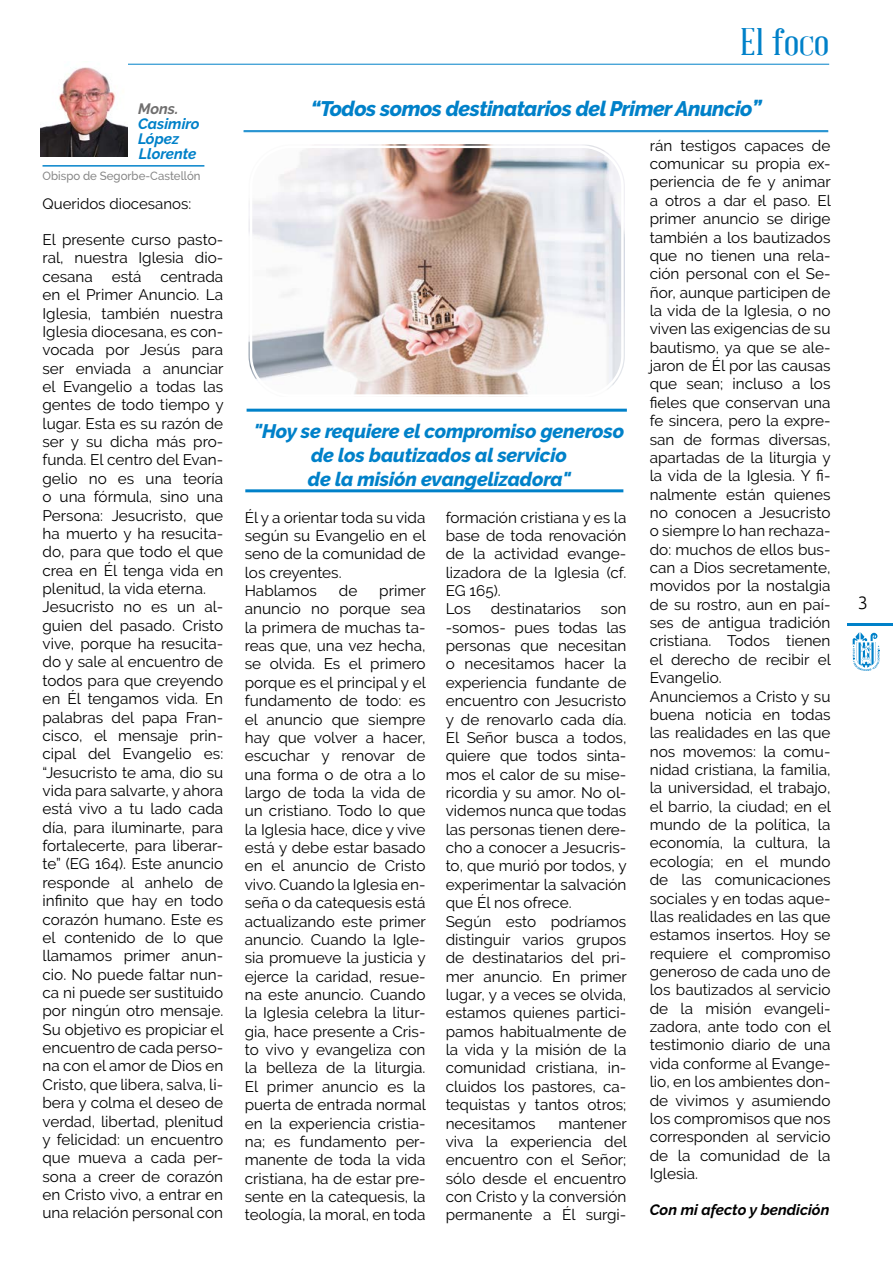
<style>
.page{position:relative;width:893px;height:1263px;background:#fff}
.page>*{position:absolute;margin:0;border:0;box-sizing:border-box;transform-origin:0 0}
.t1{font:37.5px "Abraham Lincoln";color:#0081c9;scale:1.2 1}
.t2{font:italic 800 21px "Raleway";letter-spacing:-.025em;color:#0081c9}
.t3{font:italic 800 19.5px/24px "Raleway";letter-spacing:-.01em;color:#0081c9;text-align:center}
.t4{font:300 18px "Ubuntu";color:#000}
.t5{font:15.3px/18.3px "Raleway";color:#000}
.t6{font:italic 700 15px/15px "Raleway";color:#0081c9}
.t7{font:italic 700 15px "Raleway";color:#000}
.t8{font:15px "Raleway";color:#000}
.t9{font:italic 700 15px "Raleway";color:#706f6f}
.t10{font:500 12px "Raleway";color:#878787;scale:.95 1}
</style>
<div class="page">
<hr style="left:847px;top:624px;width:46px;height:2px;background:#0081c9">
<svg style="left:853px;top:632px;width:26px;height:39px"></svg>
<hr style="left:123px;top:64px;width:706px;height:1px;background:#0081c9">
<hr style="left:43px;top:165px;width:161px;height:2px;background:#0081c9">
<img style="left:40px;top:64px;width:88px;height:93px">
<hr style="left:244px;top:131px;width:584px;height:1px;background:#0081c9">
<hr style="left:244px;top:130px;width:584px;height:1px;background:#0081c9">
<img style="left:249px;top:144px;width:376px;height:250px">
<div style="left:245px;top:141px;width:384px;height:261px;border:2px solid #fff;border-radius:45px"></div>
<div style="left:250px;top:146px;width:374px;height:251px;border:2px solid #fff;border-radius:40px"></div>
<hr style="left:247px;top:409px;width:380px;height:3px;background:#0081c9">
<hr style="left:245px;top:489px;width:378px;height:3px;background:#0081c9">
<p class="t9" style="left:138px;top:100px;width:42px">Mons.</p>
<p class="t6" style="left:138px;top:116px;width:63px">Casimiro<br>López<br>Llorente</p>
<p class="t10" style="left:43px;top:169px;width:168px">Obispo de Segorbe-Castellón</p>
<p class="t8" style="left:43px;top:195px;width:150px">Queridos diocesanos:</p>
<p class="t5" style="left:43px;top:231px;width:183px">El presente curso pasto&shy;ral, nuestra Iglesia dio&shy;cesana está centrada en el Primer Anuncio. La<br>Iglesia, también nuestra<br>Iglesia diocesana, es con&shy;vocada por Jesús para ser enviada a anunciar el Evangelio a todas las gentes de todo tiempo y lugar. Esta es su razón de ser y su dicha más pro&shy;funda. El centro del Evan&shy;gelio no es una teoría o una fórmula, sino una<br>Persona: Jesucristo, que ha muerto y ha resucita&shy;do, para que todo el que crea en Él tenga vida en plenitud, la vida eterna.<br>Jesucristo no es un al&shy;guien del pasado. Cristo vive, porque ha resucita&shy;do y sale al encuentro de todos para que creyendo en Él tengamos vida. En palabras del papa Fran&shy;cisco, el mensaje prin&shy;cipal del Evangelio es: “Jesucristo te ama, dio su vida para salvarte, y ahora está vivo a tu lado cada día, para iluminarte, para fortalecerte, para liberar&shy;te” (EG 164). Este anuncio responde al anhelo de infinito que hay en todo corazón humano. Este es el contenido de lo que llamamos primer anun&shy;cio. No puede faltar nun&shy;ca ni puede ser sustituido por ningún otro mensaje.<br>Su objetivo es propiciar el encuentro de cada perso&shy;na con el amor de Dios en<br>Cristo, que libera, salva, li&shy;bera y colma el deseo de verdad, libertad, plenitud y felicidad: un encuentro que mueva a cada per&shy;sona a creer de corazón en Cristo vivo, a entrar en una relación personal con</p>
<h1 class="t1" style="left:740px;top:22px;width:75px">El foco</h1>
<h2 class="t2" style="left:311px;top:96px;width:454px">“Todos somos destinatarios del Primer Anuncio”</h2>
<p class="t3" style="left:254px;top:419px;width:372px">"Hoy se requiere el compromiso generoso de los bautizados al servicio<br>de la misión evangelizadora"</p>
<p class="t5" style="left:245px;top:508px;width:183px">Él y a orientar toda su vida según su Evangelio en el seno de la comunidad de los creyentes.<br>Hablamos</p>
<p class="t5" style="left:245px;top:581px;width:183px;text-align:justify;text-indent:135px">primer anuncio no porque sea la primera de muchas ta&shy;reas que, una vez hecha, se olvida. Es el primero porque es el principal y el fundamento de todo: es el anuncio que siempre hay que volver a hacer, escuchar y renovar de una forma o de otra a lo largo de toda la vida de un cristiano. Todo lo que la Iglesia hace, dice y vive está y debe estar basado en el anuncio de Cristo vivo. Cuando la Iglesia en&shy;seña o da catequesis está actualizando este primer anuncio. Cuando la Igle&shy;sia promueve la justicia y ejerce la caridad, resue&shy;na este anuncio. Cuando la Iglesia celebra la litur&shy;gia, hace presente a Cris&shy;to vivo y evangeliza con la belleza de la liturgia.<br>El primer anuncio es la puerta de entrada normal en la experiencia cristia&shy;na; es fundamento per&shy;manente de toda la vida cristiana, ha de estar pre&shy;sente en la catequesis, la teología, la moral, en toda</p>
<p class="t5" style="left:339px;top:581px;width:20px">de</p>
<p class="t5" style="left:446px;top:508px;width:182px">formación cristiana y es la base de toda renovación de la actividad evange&shy;lizadora de la Iglesia (cf.<br>EG 165).<br>Los</p>
<p class="t5" style="left:491px;top:600px;width:92px">destinatarios</p>
<p class="t5" style="left:446px;top:600px;width:183px;text-indent:155px">son -somos- pues todas las personas que necesitan o necesitamos hacer la experiencia fundante de encuentro con Jesucristo y de renovarlo cada día.<br>El Señor busca a todos, quiere que todos sinta&shy;mos el calor de su mise&shy;ricordia y su amor. No ol&shy;videmos nunca que todas las personas tienen dere&shy;cho a conocer a Jesucris&shy;to, que murió por todos, y experimentar la salvación que Él nos ofrece.<br>Según esto podríamos distinguir varios grupos de destinatarios del pri&shy;mer anuncio. En primer lugar, y a veces se olvida, estamos quienes partici&shy;pamos habitualmente de la vida y la misión de la comunidad cristiana, in&shy;cluidos los pastores, ca&shy;tequistas y tantos otros; necesitamos</p>
<p class="t5" style="left:446px;top:1114px;width:183px;text-align:justify;text-indent:113px">mantener viva la experiencia del encuentro con el Señor; sólo desde el encuentro con Cristo y la conversión permanente a Él surgi-</p>
<p class="t5" style="left:650px;top:136px;width:183px">rán testigos capaces de comunicar su propia ex&shy;periencia de fe y animar a otros a dar el paso. El primer anuncio se dirige también a los bautizados que no tienen una rela&shy;ción personal con el Se&shy;ñor, aunque participen de la vida de la Iglesia, o no viven las exigencias de su bautismo, ya que se ale&shy;jaron de Él por las causas que sean; incluso a los fieles que conservan una fe sincera, pero la expre&shy;san de formas diversas, apartadas de la liturgia y la vida de la Iglesia. Y fi&shy;nalmente están quienes no conocen a Jesucristo o siempre lo han rechaza&shy;do: muchos de ellos bus&shy;can a Dios secretamente, movidos por la nostalgia de su rostro, aun en paí&shy;ses de antigua tradición cristiana. Todos tienen el derecho de recibir el<br>Evangelio.<br>Anunciemos a Cristo y su buena noticia en todas las realidades en las que nos movemos: la comu&shy;nidad cristiana, la familia, la universidad, el trabajo, el barrio, la ciudad; en el mundo de la política, la economía, la cultura, la ecología; en el mundo de las comunicaciones sociales y en todas aque&shy;llas realidades en las que estamos insertos. Hoy se requiere el compromiso generoso de cada uno de los bautizados al servicio de la misión evangeli&shy;zadora, ante todo con el testimonio diario de una vida conforme al Evange&shy;lio, en los ambientes don&shy;de vivimos y asumiendo los compromisos que nos corresponden al servicio de la comunidad de la<br>Iglesia.</p>
<p class="t7" style="left:650px;top:1201px;width:181px">Con mi afecto y bendición</p>
<p class="t4" style="left:858px;top:591px;width:12px">3</p>
</div>
